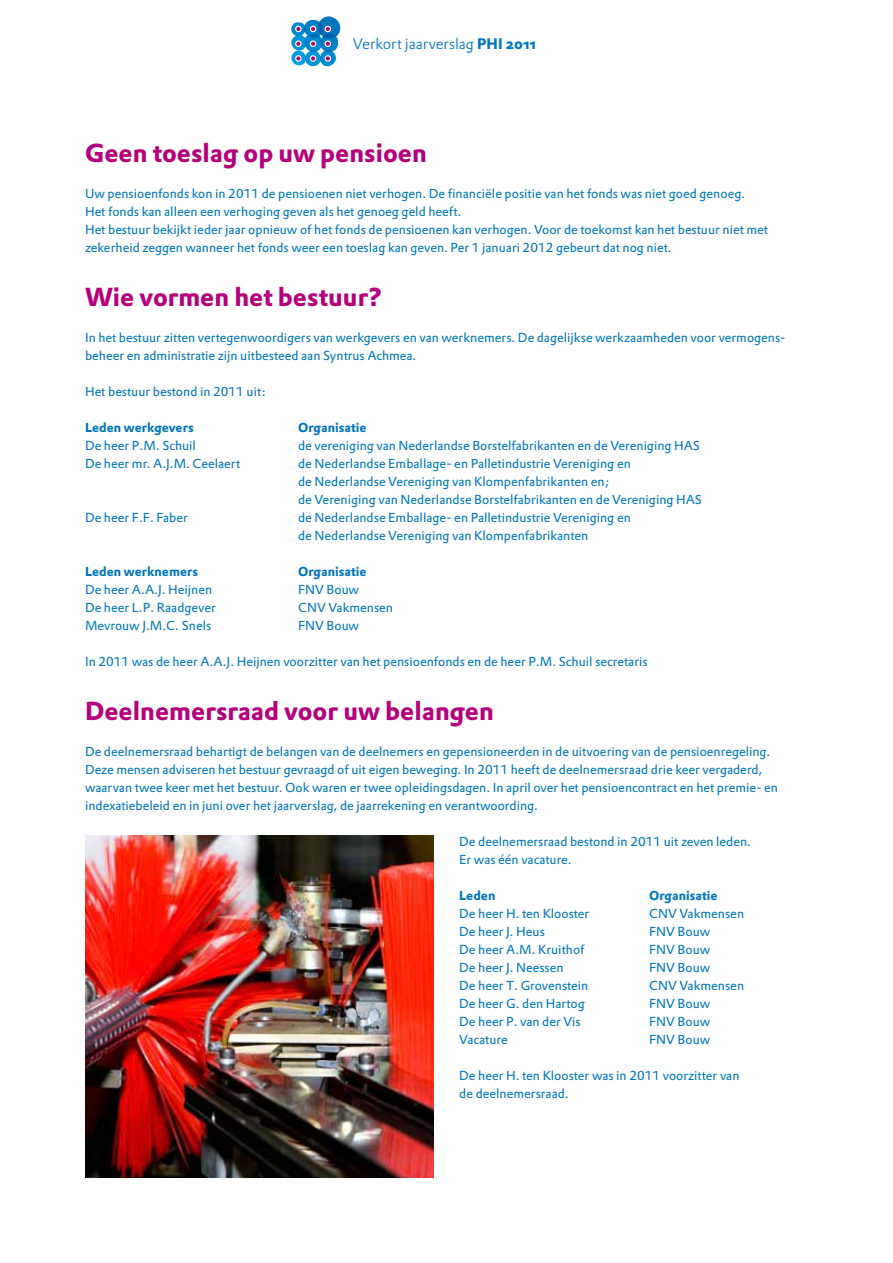
<style>
.page{position:relative;width:893px;height:1263px;background:#fff}
.page>*{position:absolute;margin:0;border:0;box-sizing:border-box;transform-origin:0 0}
.t1{font:25.5px "DTL Prokyon ST Bold";color:#b5007c}
.t2{font:15px "DTL Prokyon T Light";color:#0076bd}
.t3{font:12.75px/18px "DTL Prokyon T";color:#0076bd}
.t4{font:12.75px "DTL Prokyon ST Bold";color:#0076bd}
.s1{font-family:"DTL Prokyon ST Bold"}
</style>
<div class="page">
<svg style="left:291px;top:16px;width:49px;height:50px"></svg>
<img style="left:85px;top:836px;width:349px;height:342px">
<p class="t2" style="left:353px;top:34px;width:185px">Verkort jaarverslag <span class="s1">PHI 2011</span></p>
<h1 class="t1" style="left:85px;top:136px;width:343px">Geen toeslag op uw pensioen</h1>
<p class="t3" style="left:85px;top:184px;width:685px">Uw pensioenfonds kon in 2011 de pensioenen niet verhogen. De financiële positie van het fonds was niet goed genoeg.<br>Het fonds kan alleen een verhoging geven als het genoeg geld heeft.<br>Het bestuur bekijkt ieder jaar opnieuw of het fonds de pensioenen kan verhogen. Voor de toekomst kan het bestuur niet met zekerheid zeggen wanneer het fonds weer een toeslag kan geven. Per 1 januari 2012 gebeurt dat nog niet.</p>
<h1 class="t1" style="left:85px;top:280px;width:299px">Wie vormen het bestuur?</h1>
<p class="t3" style="left:85px;top:328px;width:700px">In het bestuur zitten vertegenwoordigers van werkgevers en van werknemers. De dagelijkse werkzaamheden voor vermogens&shy;beheer en administratie zijn uitbesteed aan Syntrus Achmea.</p>
<p class="t3" style="left:85px;top:382px;width:183px">Het bestuur bestond in 2011 uit:</p>
<p class="t4" style="left:85px;top:419px;width:110px">Leden werkgevers</p>
<p class="t4" style="left:298px;top:419px;width:70px">Organisatie</p>
<p class="t3" style="left:85px;top:436px;width:113px">De heer P.M. Schuil</p>
<p class="t3" style="left:298px;top:436px;width:403px">de vereniging van Nederlandse Borstelfabrikanten en de Vereniging HAS</p>
<p class="t3" style="left:85px;top:454px;width:157px">De heer mr. A.J.M. Ceelaert</p>
<p class="t3" style="left:298px;top:454px;width:405px">de Nederlandse Emballage- en Palletindustrie Vereniging en<br>de Nederlandse Vereniging van Klompenfabrikanten en;<br>de Vereniging van Nederlandse Borstelfabrikanten en de Vereniging HAS</p>
<p class="t3" style="left:85px;top:508px;width:105px">De heer F.F. Faber</p>
<p class="t3" style="left:298px;top:508px;width:334px">de Nederlandse Emballage- en Palletindustrie Vereniging en de Nederlandse Vereniging van Klompenfabrikanten</p>
<p class="t4" style="left:85px;top:563px;width:115px">Leden werknemers</p>
<p class="t4" style="left:298px;top:563px;width:70px">Organisatie</p>
<p class="t3" style="left:85px;top:580px;width:129px">De heer A.A.J. Heijnen</p>
<p class="t3" style="left:298px;top:580px;width:63px">FNV Bouw</p>
<p class="t3" style="left:85px;top:598px;width:132px">De heer L.P. Raadgever</p>
<p class="t3" style="left:298px;top:598px;width:97px">CNV Vakmensen</p>
<p class="t3" style="left:85px;top:616px;width:128px">Mevrouw J.M.C. Snels</p>
<p class="t3" style="left:298px;top:616px;width:63px">FNV Bouw</p>
<p class="t3" style="left:85px;top:652px;width:564px">In 2011 was de heer A.A.J. Heijnen voorzitter van het pensioenfonds en de heer P.M. Schuil secretaris</p>
<h1 class="t1" style="left:85px;top:694px;width:410px">Deelnemersraad voor uw belangen</h1>
<p class="t3" style="left:85px;top:742px;width:694px">De deelnemersraad behartigt de belangen van de deelnemers en gepensioneerden in de uitvoering van de pensioenregeling.<br>Deze mensen adviseren het bestuur gevraagd of uit eigen beweging. In 2011 heeft de deelnemersraad drie keer vergaderd, waarvan twee keer met het bestuur. Ook waren er twee opleidingsdagen. In april over het pensioencontract en het premie- en indexatiebeleid en in juni over het jaarverslag, de jaarrekening en verantwoording.</p>
<p class="t3" style="left:459px;top:832px;width:293px">De deelnemersraad bestond in 2011 uit zeven leden.<br>Er was één vacature.</p>
<p class="t4" style="left:459px;top:887px;width:38px">Leden</p>
<p class="t4" style="left:649px;top:887px;width:70px">Organisatie</p>
<p class="t3" style="left:459px;top:904px;width:132px">De heer H. ten Klooster</p>
<p class="t3" style="left:649px;top:904px;width:97px">CNV Vakmensen</p>
<p class="t3" style="left:459px;top:922px;width:87px">De heer J. Heus</p>
<p class="t3" style="left:649px;top:922px;width:63px">FNV Bouw</p>
<p class="t3" style="left:459px;top:940px;width:127px">De heer A.M. Kruithof</p>
<p class="t3" style="left:649px;top:940px;width:63px">FNV Bouw</p>
<p class="t3" style="left:459px;top:958px;width:106px">De heer J. Neessen</p>
<p class="t3" style="left:649px;top:958px;width:63px">FNV Bouw</p>
<p class="t3" style="left:459px;top:976px;width:131px">De heer T. Grovenstein</p>
<p class="t3" style="left:649px;top:976px;width:97px">CNV Vakmensen</p>
<p class="t3" style="left:459px;top:994px;width:127px">De heer G. den Hartog</p>
<p class="t3" style="left:649px;top:994px;width:63px">FNV Bouw</p>
<p class="t3" style="left:459px;top:1012px;width:123px">De heer P. van der Vis</p>
<p class="t3" style="left:649px;top:1012px;width:63px">FNV Bouw</p>
<p class="t3" style="left:459px;top:1030px;width:50px">Vacature</p>
<p class="t3" style="left:649px;top:1030px;width:63px">FNV Bouw</p>
<p class="t3" style="left:459px;top:1066px;width:282px">De heer H. ten Klooster was in 2011 voorzitter van de deelnemersraad.</p>
</div>
